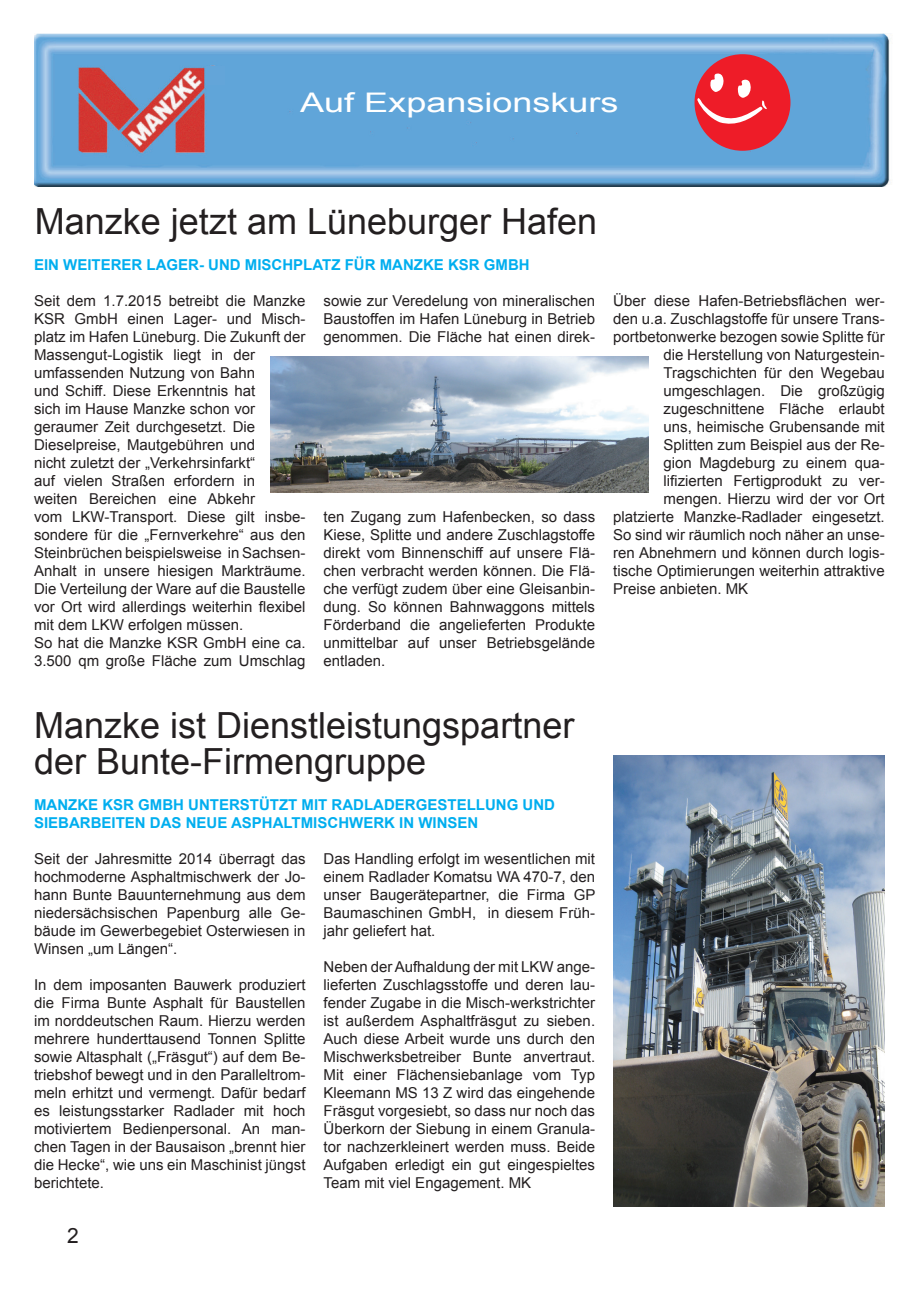
<style>
.page{position:relative;width:906px;height:1289px;background:#fff}
.page>*{position:absolute;margin:0;border:0;box-sizing:border-box;transform-origin:0 0}
.t1{font:36px/36px "Arial";color:#231f20}
.t2{font:27px "Arial";color:#fff;scale:1.33 1}
.t3{font:21px "Arial";color:#231f20}
.t4{font:15px/18px "Arial";color:#231f20;text-align:justify}
.t5{font:700 15px/18px "Arial";color:#00aeef}
</style>
<div class="page">
<img style="left:35px;top:33px;width:855px;height:153px">
<div style="left:694px;top:54px;width:96px;height:97px;background:#ee1c28;border-radius:50%"></div>
<svg style="left:697px;top:73px;width:70px;height:54px"></svg>
<div style="left:206px;top:66px;width:19px;height:19px;background:#63a5d9"></div>
<img style="left:613px;top:756px;width:271px;height:450px">
<img style="left:271px;top:356px;width:378px;height:136px">
<h2 class="t2" style="left:300px;top:85px;width:241px">Auf Expansionskurs</h2>
<h1 class="t1" style="left:35px;top:203px;width:564px">Manzke jetzt am Lüneburger Hafen</h1>
<p class="t5" style="left:34px;top:256px;width:497px">EIN WEITERER LAGER- UND MISCHPLATZ FÜR MANZKE KSR GMBH</p>
<p class="t4" style="left:34px;top:291px;width:273px;text-align:left">Seit dem 1.7.2015 betreibt die Manzke KSR GmbH einen Lager- und Misch&shy;platz im Hafen Lüneburg. Die Zukunft der Massengut-Logistik liegt in der umfassenden Nutzung von Bahn<br>und Schiff. Diese Erkenntnis hat<br>sich im Hause Manzke schon vor geraumer Zeit durchgesetzt. Die Dieselpreise, Mautgebühren und<br>nicht zuletzt der „Verkehrsinfarkt“<br>auf vielen Straßen erfordern in<br>weiten Bereichen eine Abkehr<br>vom LKW-Transport. Diese gilt insbe&shy;sondere für die „Fernverkehre“ aus den Steinbrüchen beispielsweise in Sachsen-Anhalt in unsere hiesigen Markträume.<br>Die Verteilung der Ware auf die Baustelle vor Ort wird allerdings weiterhin flexibel mit dem LKW erfolgen müssen.<br>So hat die Manzke KSR GmbH eine ca.<br>3.500 qm große Fläche zum Umschlag</p>
<p class="t4" style="left:323px;top:291px;width:273px">sowie zur Veredelung von mineralischen Baustoffen im Hafen Lüneburg in Betrieb genommen. Die Fläche hat einen direk-</p>
<p class="t4" style="left:323px;top:507px;width:273px">ten Zugang zum Hafenbecken, so dass Kiese, Splitte und andere Zuschlagstoffe direkt vom Binnenschiff auf unsere Flä&shy;chen verbracht werden können. Die Flä&shy;che verfügt zudem über eine Gleisanbin&shy;dung. So können Bahnwaggons mittels Förderband die angelieferten Produkte unmittelbar auf unser Betriebsgelände entladen.</p>
<h1 class="t1" style="left:34px;top:707px;width:542px">Manzke ist Dienstleistungspartner der Bunte-Firmengruppe</h1>
<p class="t5" style="left:34px;top:796px;width:522px">MANZKE KSR GMBH UNTERSTÜTZT MIT RADLADERGESTELLUNG UND<br>SIEBARBEITEN DAS NEUE ASPHALTMISCHWERK IN WINSEN</p>
<p class="t4" style="left:34px;top:849px;width:273px">Seit der Jahresmitte 2014 überragt das hochmoderne Asphaltmischwerk der Jo&shy;hann Bunte Bauunternehmung aus dem niedersächsischen Papenburg alle Ge&shy;bäude im Gewerbegebiet Osterwiesen in Winsen „um Längen“.</p>
<p class="t4" style="left:34px;top:975px;width:273px">In dem imposanten Bauwerk produziert die Firma Bunte Asphalt für Baustellen im norddeutschen Raum. Hierzu werden mehrere hunderttausend Tonnen Splitte sowie Altasphalt („Fräsgut“) auf dem Be&shy;triebshof bewegt und in den Paralleltrom&shy;meln erhitzt und vermengt. Dafür bedarf es leistungsstarker Radlader mit hoch motiviertem Bedienpersonal. An man&shy;chen Tagen in der Bausaison „brennt hier die Hecke“, wie uns ein Maschinist jüngst berichtete.</p>
<h3 class="t3" style="left:67px;top:1222px;width:13px">2</h3>
<p class="t4" style="left:324px;top:849px;width:273px">Das Handling erfolgt im wesentlichen mit einem Radlader Komatsu WA 470-7, den unser Baugerätepartner, die Firma GP Baumaschinen GmbH, in diesem Früh&shy;jahr geliefert hat.</p>
<p class="t4" style="left:324px;top:957px;width:273px">Neben der Aufhaldung der mit LKW ange&shy;lieferten Zuschlagsstoffe und deren lau&shy;fender Zugabe in die Misch-werkstrichter ist außerdem Asphaltfräsgut zu sieben.<br>Auch diese Arbeit wurde uns durch den Mischwerksbetreiber Bunte anvertraut.<br>Mit einer Flächensiebanlage vom Typ Kleemann MS 13 Z wird das eingehende Fräsgut vorgesiebt, so dass nur noch das Überkorn der Siebung in einem Granula&shy;tor nachzerkleinert werden muss. Beide Aufgaben erledigt ein gut eingespieltes Team mit viel Engagement. MK</p>
<p class="t4" style="left:613px;top:291px;width:273px">Über diese Hafen-Betriebsflächen wer-</p>
<p class="t4" style="left:613px;top:309px;width:273px">den u.a. Zuschlagstoffe für unsere Trans-</p>
<p class="t4" style="left:613px;top:327px;width:273px">portbetonwerke bezogen sowie Splitte für</p>
<p class="t4" style="left:663px;top:345px;width:223px">die Herstellung von Naturgestein-</p>
<p class="t4" style="left:663px;top:363px;width:223px">Tragschichten für den Wegebau</p>
<p class="t4" style="left:663px;top:381px;width:223px">umgeschlagen. Die großzügig</p>
<p class="t4" style="left:663px;top:399px;width:223px">zugeschnittene Fläche erlaubt</p>
<p class="t4" style="left:663px;top:417px;width:223px">uns, heimische Grubensande mit</p>
<p class="t4" style="left:663px;top:435px;width:223px">Splitten zum Beispiel aus der Re-</p>
<p class="t4" style="left:663px;top:453px;width:223px">gion Magdeburg zu einem qua-</p>
<p class="t4" style="left:663px;top:471px;width:223px">lifizierten Fertigprodukt zu ver-</p>
<p class="t4" style="left:663px;top:489px;width:223px">mengen. Hierzu wird der vor Ort</p>
<p class="t4" style="left:613px;top:507px;width:273px">platzierte Manzke-Radlader eingesetzt.</p>
<p class="t4" style="left:613px;top:525px;width:273px">So sind wir räumlich noch näher an unse-</p>
<p class="t4" style="left:613px;top:543px;width:273px">ren Abnehmern und können durch logis-</p>
<p class="t4" style="left:613px;top:561px;width:273px">tische Optimierungen weiterhin attraktive</p>
<p class="t4" style="left:613px;top:579px;width:137px">Preise anbieten. MK</p>
</div>
